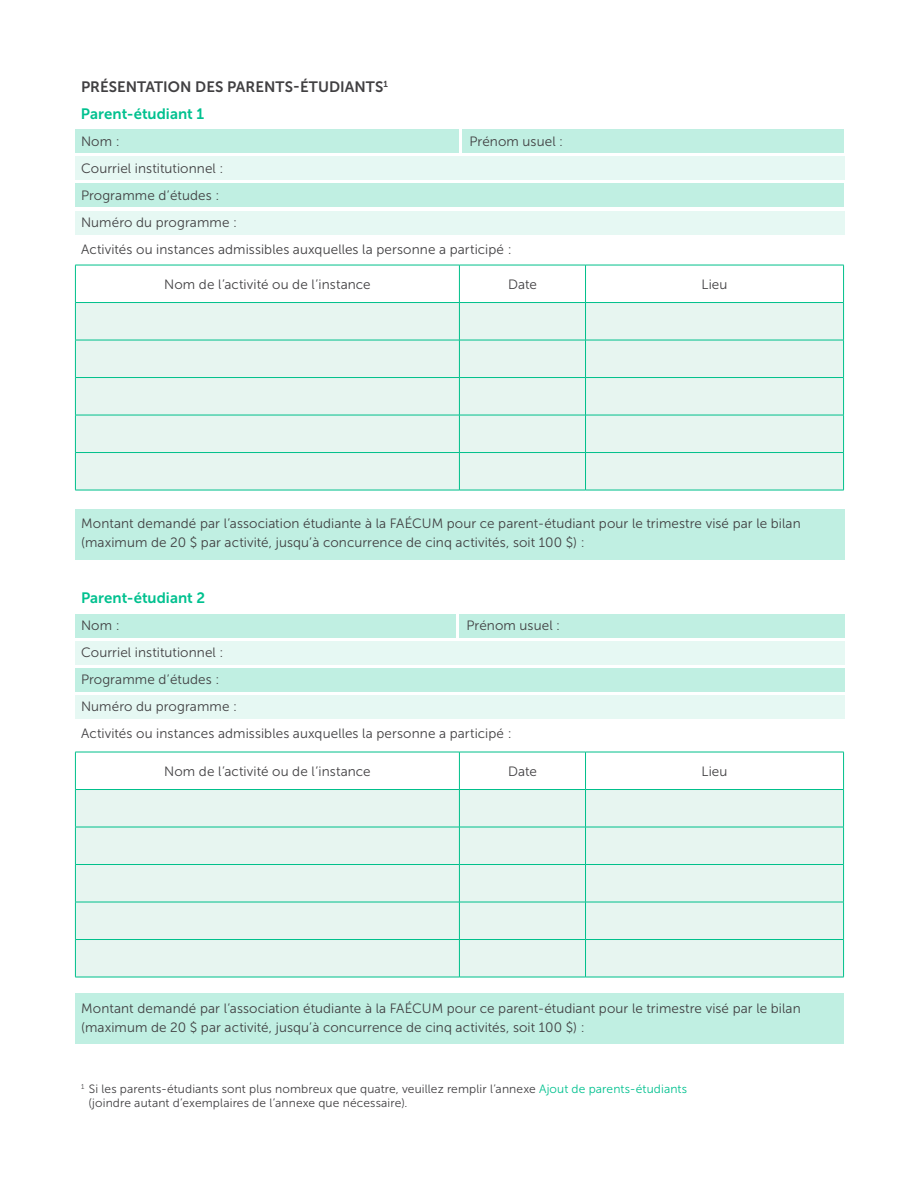
<style>
.page{position:relative;width:918px;height:1188px;background:#fff}
.page>*{position:absolute;margin:0;border:0;box-sizing:border-box;transform-origin:0 0}
.t1{font:15px/26.2px "Museo Sans 700";letter-spacing:.005em;color:#414042}
.t2{font:15px "Museo Sans 700";color:#00c18f}
.t3{font:13.5px/27px "Museo Sans 300";letter-spacing:.005em;color:#414042}
.t4{font:12px/14.4px "Museo Sans 300";letter-spacing:.01em;color:#414042}
.s1{color:#00c18f}
</style>
<div class="page">
<div style="left:75px;top:156px;width:769px;height:24px;background:#e6f8f3"></div>
<div style="left:75px;top:641px;width:769px;height:24px;background:#e6f8f3"></div>
<div style="left:75px;top:211px;width:769px;height:24px;background:#e6f8f3"></div>
<div style="left:75px;top:695px;width:769px;height:24px;background:#e6f8f3"></div>
<div style="left:75px;top:183px;width:769px;height:24px;background:#c0efe2"></div>
<div style="left:75px;top:668px;width:769px;height:24px;background:#c0efe2"></div>
<div style="left:462px;top:129px;width:382px;height:24px;background:#c0efe2"></div>
<div style="left:459px;top:614px;width:385px;height:24px;background:#c0efe2"></div>
<div style="left:75px;top:129px;width:384px;height:24px;background:#c0efe2"></div>
<div style="left:75px;top:614px;width:381px;height:24px;background:#c0efe2"></div>
<div style="left:76px;top:303px;width:767px;height:187px;background:#e7f5f0"></div>
<hr style="left:75px;top:265px;width:384px;height:1px;background:#00c08b">
<hr style="left:75px;top:265px;width:1px;height:37px;background:#00c08b">
<hr style="left:459px;top:265px;width:127px;height:1px;background:#00c08b">
<hr style="left:459px;top:265px;width:1px;height:37px;background:#00c08b">
<hr style="left:586px;top:265px;width:258px;height:1px;background:#00c08b">
<hr style="left:585px;top:265px;width:1px;height:37px;background:#00c08b">
<hr style="left:843px;top:265px;width:1px;height:37px;background:#00c08b">
<hr style="left:75px;top:302px;width:384px;height:1px;background:#00c08b">
<hr style="left:75px;top:303px;width:1px;height:37px;background:#00c08b">
<hr style="left:459px;top:302px;width:127px;height:1px;background:#00c08b">
<hr style="left:459px;top:303px;width:1px;height:37px;background:#00c08b">
<hr style="left:586px;top:302px;width:258px;height:1px;background:#00c08b">
<hr style="left:585px;top:303px;width:1px;height:37px;background:#00c08b">
<hr style="left:843px;top:303px;width:1px;height:37px;background:#00c08b">
<hr style="left:75px;top:340px;width:384px;height:1px;background:#00c08b">
<hr style="left:75px;top:340px;width:1px;height:37px;background:#00c08b">
<hr style="left:459px;top:340px;width:127px;height:1px;background:#00c08b">
<hr style="left:459px;top:340px;width:1px;height:37px;background:#00c08b">
<hr style="left:586px;top:340px;width:258px;height:1px;background:#00c08b">
<hr style="left:585px;top:340px;width:1px;height:37px;background:#00c08b">
<hr style="left:843px;top:340px;width:1px;height:37px;background:#00c08b">
<hr style="left:75px;top:377px;width:384px;height:1px;background:#00c08b">
<hr style="left:75px;top:378px;width:1px;height:37px;background:#00c08b">
<hr style="left:459px;top:377px;width:127px;height:1px;background:#00c08b">
<hr style="left:459px;top:378px;width:1px;height:37px;background:#00c08b">
<hr style="left:586px;top:377px;width:258px;height:1px;background:#00c08b">
<hr style="left:585px;top:378px;width:1px;height:37px;background:#00c08b">
<hr style="left:843px;top:378px;width:1px;height:37px;background:#00c08b">
<hr style="left:75px;top:415px;width:384px;height:1px;background:#00c08b">
<hr style="left:75px;top:415px;width:1px;height:37px;background:#00c08b">
<hr style="left:459px;top:415px;width:127px;height:1px;background:#00c08b">
<hr style="left:459px;top:415px;width:1px;height:37px;background:#00c08b">
<hr style="left:586px;top:415px;width:258px;height:1px;background:#00c08b">
<hr style="left:585px;top:415px;width:1px;height:37px;background:#00c08b">
<hr style="left:843px;top:415px;width:1px;height:37px;background:#00c08b">
<hr style="left:75px;top:452px;width:384px;height:1px;background:#00c08b">
<hr style="left:75px;top:453px;width:1px;height:37px;background:#00c08b">
<hr style="left:459px;top:452px;width:127px;height:1px;background:#00c08b">
<hr style="left:459px;top:453px;width:1px;height:37px;background:#00c08b">
<hr style="left:586px;top:452px;width:258px;height:1px;background:#00c08b">
<hr style="left:585px;top:453px;width:1px;height:37px;background:#00c08b">
<hr style="left:843px;top:453px;width:1px;height:37px;background:#00c08b">
<hr style="left:75px;top:490px;width:384px;height:1px;background:#00c08b">
<hr style="left:459px;top:490px;width:127px;height:1px;background:#00c08b">
<hr style="left:586px;top:490px;width:258px;height:1px;background:#00c08b">
<div style="left:76px;top:790px;width:767px;height:187px;background:#e7f5f0"></div>
<hr style="left:75px;top:752px;width:384px;height:1px;background:#00c08b">
<hr style="left:75px;top:752px;width:1px;height:37px;background:#00c08b">
<hr style="left:459px;top:752px;width:127px;height:1px;background:#00c08b">
<hr style="left:459px;top:752px;width:1px;height:37px;background:#00c08b">
<hr style="left:586px;top:752px;width:258px;height:1px;background:#00c08b">
<hr style="left:585px;top:752px;width:1px;height:37px;background:#00c08b">
<hr style="left:843px;top:752px;width:1px;height:37px;background:#00c08b">
<hr style="left:75px;top:789px;width:384px;height:1px;background:#00c08b">
<hr style="left:75px;top:790px;width:1px;height:37px;background:#00c08b">
<hr style="left:459px;top:789px;width:127px;height:1px;background:#00c08b">
<hr style="left:459px;top:790px;width:1px;height:37px;background:#00c08b">
<hr style="left:586px;top:789px;width:258px;height:1px;background:#00c08b">
<hr style="left:585px;top:790px;width:1px;height:37px;background:#00c08b">
<hr style="left:843px;top:790px;width:1px;height:37px;background:#00c08b">
<hr style="left:75px;top:827px;width:384px;height:1px;background:#00c08b">
<hr style="left:75px;top:827px;width:1px;height:37px;background:#00c08b">
<hr style="left:459px;top:827px;width:127px;height:1px;background:#00c08b">
<hr style="left:459px;top:827px;width:1px;height:37px;background:#00c08b">
<hr style="left:586px;top:827px;width:258px;height:1px;background:#00c08b">
<hr style="left:585px;top:827px;width:1px;height:37px;background:#00c08b">
<hr style="left:843px;top:827px;width:1px;height:37px;background:#00c08b">
<hr style="left:75px;top:864px;width:384px;height:1px;background:#00c08b">
<hr style="left:75px;top:865px;width:1px;height:37px;background:#00c08b">
<hr style="left:459px;top:864px;width:127px;height:1px;background:#00c08b">
<hr style="left:459px;top:865px;width:1px;height:37px;background:#00c08b">
<hr style="left:586px;top:864px;width:258px;height:1px;background:#00c08b">
<hr style="left:585px;top:865px;width:1px;height:37px;background:#00c08b">
<hr style="left:843px;top:865px;width:1px;height:37px;background:#00c08b">
<hr style="left:75px;top:902px;width:384px;height:1px;background:#00c08b">
<hr style="left:75px;top:902px;width:1px;height:37px;background:#00c08b">
<hr style="left:459px;top:902px;width:127px;height:1px;background:#00c08b">
<hr style="left:459px;top:902px;width:1px;height:37px;background:#00c08b">
<hr style="left:586px;top:902px;width:258px;height:1px;background:#00c08b">
<hr style="left:585px;top:902px;width:1px;height:37px;background:#00c08b">
<hr style="left:843px;top:902px;width:1px;height:37px;background:#00c08b">
<hr style="left:75px;top:939px;width:384px;height:1px;background:#00c08b">
<hr style="left:75px;top:940px;width:1px;height:37px;background:#00c08b">
<hr style="left:459px;top:939px;width:127px;height:1px;background:#00c08b">
<hr style="left:459px;top:940px;width:1px;height:37px;background:#00c08b">
<hr style="left:586px;top:939px;width:258px;height:1px;background:#00c08b">
<hr style="left:585px;top:940px;width:1px;height:37px;background:#00c08b">
<hr style="left:843px;top:940px;width:1px;height:37px;background:#00c08b">
<hr style="left:75px;top:977px;width:384px;height:1px;background:#00c08b">
<hr style="left:459px;top:977px;width:127px;height:1px;background:#00c08b">
<hr style="left:586px;top:977px;width:258px;height:1px;background:#00c08b">
<div style="left:75px;top:509px;width:769px;height:51px;background:#c0efe2"></div>
<div style="left:75px;top:993px;width:769px;height:51px;background:#c0efe2"></div>
<p class="t1" style="left:81px;top:74px;width:308px">PRÉSENTATION DES PARENTS-ÉTUDIANTS<sup>1<br></sup><span class="s1">Parent-étudiant 1</span></p>
<p class="t3" style="left:81px;top:127px;width:40px">Nom :</p>
<p class="t3" style="left:470px;top:127px;width:95px">Prénom usuel :</p>
<p class="t3" style="left:81px;top:154px;width:432px">Courriel institutionnel :<br>Programme d’études :<br>Numéro du programme :<br>Activités ou instances admissibles auxquelles la personne a participé :</p>
<p class="t3" style="left:164px;top:271px;width:208px">Nom de l’activité ou de l’instance</p>
<p class="t3" style="left:508px;top:271px;width:30px">Date</p>
<p class="t3" style="left:702px;top:271px;width:27px">Lieu</p>
<p class="t3" style="left:81px;top:513px;width:721px;line-height:19.5px">Montant demandé par l’association étudiante à la FAÉCUM pour ce parent-étudiant pour le trimestre visé par le bilan (maximum de 20 $ par activité, jusqu’à concurrence de cinq activités, soit 100 $) :</p>
<p class="t2" style="left:81px;top:590px;width:126px">Parent-étudiant 2</p>
<p class="t3" style="left:81px;top:612px;width:40px">Nom :</p>
<p class="t3" style="left:467px;top:612px;width:95px">Prénom usuel :</p>
<p class="t3" style="left:81px;top:639px;width:432px">Courriel institutionnel :<br>Programme d’études :<br>Numéro du programme :<br>Activités ou instances admissibles auxquelles la personne a participé :</p>
<p class="t3" style="left:164px;top:758px;width:208px">Nom de l’activité ou de l’instance</p>
<p class="t3" style="left:508px;top:758px;width:30px">Date</p>
<p class="t3" style="left:702px;top:758px;width:27px">Lieu</p>
<p class="t3" style="left:81px;top:998px;width:721px;line-height:19.5px">Montant demandé par l’association étudiante à la FAÉCUM pour ce parent-étudiant pour le trimestre visé par le bilan (maximum de 20 $ par activité, jusqu’à concurrence de cinq activités, soit 100 $) :</p>
<p class="t4" style="left:89px;top:1081px;width:600px;text-indent:-7px"><sup>1</sup> Si les parents-étudiants sont plus nombreux que quatre, veuillez remplir l’annexe <span class="s1">Ajout de parents-étudiants </span>(joindre autant d’exemplaires de l’annexe que nécessaire).</p>
</div>
